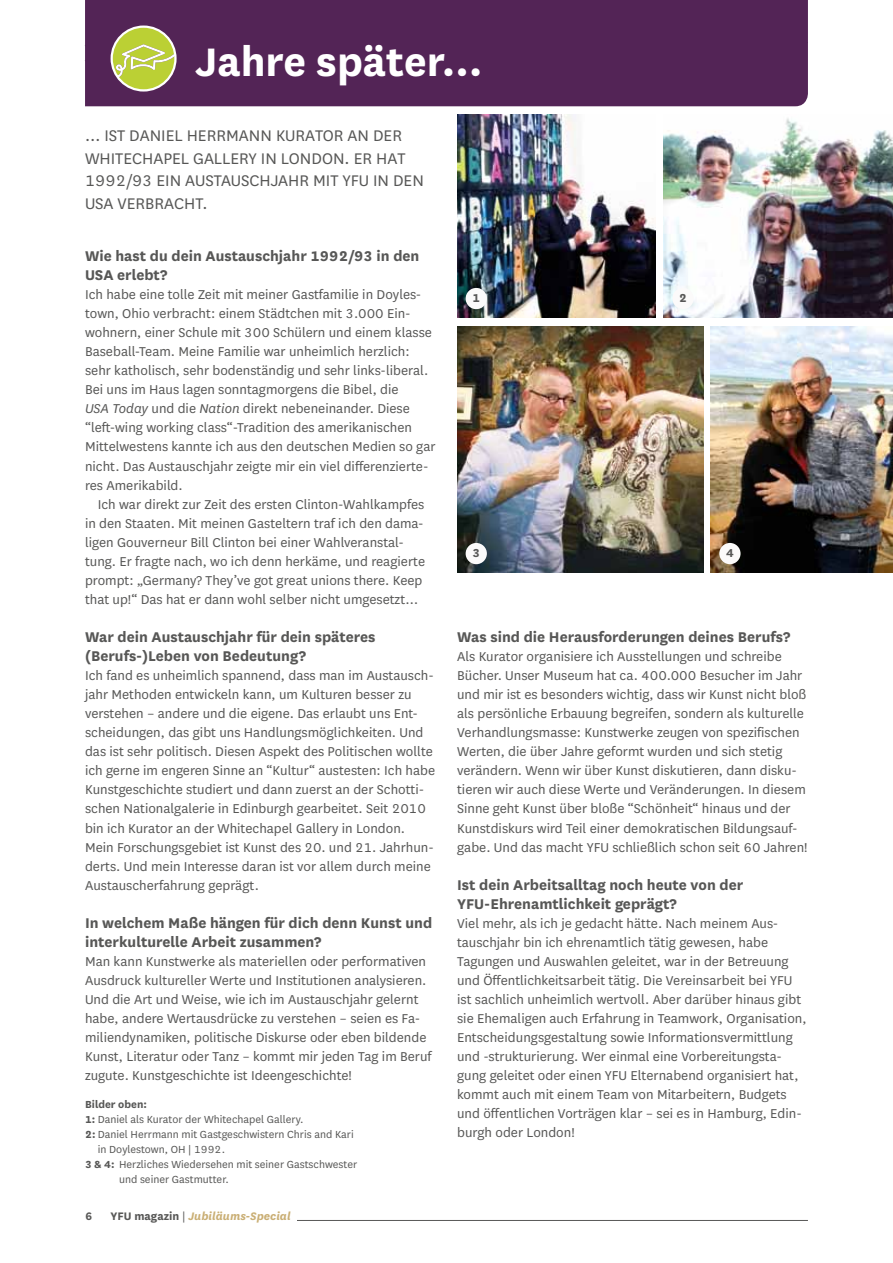
<style>
.page{position:relative;width:893px;height:1263px;background:#fff}
.page>*{position:absolute;margin:0;border:0;box-sizing:border-box;transform-origin:0 0}
.t1{font:700 46.5px "National";color:#fff}
.t2{font:18px "National";color:#575756}
.t3{font:700 16.5px/19px "National";color:#575756}
.t4{font:15px/19px "National";color:#575756}
.t5{font:700 13.5px "National";color:#575756}
.t6{font:italic 700 12.75px "National";color:#caaf75}
.t7{font:700 12.75px "National";color:#575756}
.t8{font:12px "National";color:#575756}
.t9{font:700 12px "National";color:#575756}
.s1{font-style:italic}
.s2{font-weight:700}
.s3{font-style:normal;color:#575756}
.s4{font-weight:400;font-style:normal;color:#575756}
</style>
<div class="page">
<hr style="left:85px;top:1220px;width:723px;height:1px;background:#575756">
<div style="left:85px;top:1211px;width:26px;height:13px;background:#fff"></div>
<div style="left:111px;top:1211px;width:186px;height:13px;background:#fff"></div>
<div style="left:85px;top:0;width:723px;height:106px;background:#532456"></div>
<svg style="left:112px;top:27px;width:63px;height:63px;background:#b4b95d"></svg>
<div style="left:111px;top:26px;width:66px;height:66px;border:2px solid #fff;border-radius:50%"></div>
<img style="left:711px;top:326px;width:182px;height:247px">
<img style="left:457px;top:326px;width:247px;height:247px">
<div style="left:466px;top:543px;width:21px;height:21px;background:#fbfafa;border-radius:50%"></div>
<div style="left:719px;top:543px;width:22px;height:21px;background:#fbfafa;border-radius:50%"></div>
<img style="left:457px;top:115px;width:198px;height:203px">
<div style="left:466px;top:288px;width:21px;height:21px;background:#fbfafa;border-radius:50%"></div>
<img style="left:664px;top:118px;width:229px;height:200px">
<div style="left:672px;top:288px;width:22px;height:21px;background:#fbfafa;border-radius:50%"></div>
<h1 class="t1" style="left:136px;top:29px;width:348px">Jahre später…</h1>
<p class="t2" style="left:85px;top:124px;width:65px">… ist Daniel</p>
<p class="t2" style="left:187px;top:124px;width:64px">Herrmann</p>
<p class="t2" style="left:276px;top:124px;width:20px">Kurator</p>
<p class="t2" style="left:348px;top:124px;width:36px">an der</p>
<p class="t2" style="left:85px;top:146px;width:25px">Whitechapel</p>
<p class="t2" style="left:193px;top:146px;width:21px">Gallery</p>
<p class="t2" style="left:261px;top:146px;width:40px">in London</p>
<p class="t2" style="left:345px;top:146px;width:42px">. Er hat</p>
<p class="t2" style="left:85px;top:169px;width:121px">1992/93 ein Austauschjahr</p>
<p class="t2" style="left:313px;top:169px;width:91px">mit YFU in den</p>
<p class="t2" style="left:85px;top:191px;width:43px">USA verbracht</p>
<p class="t2" style="left:203px;top:191px;width:7px">.</p>
<p class="t3" style="left:85px;top:245px;width:336px">Wie hast du dein Austauschjahr 1992/93 in den<br>USA erlebt?</p>
<p class="t4" style="left:85px;top:284px;width:352px">Ich habe eine tolle Zeit mit meiner Gastfamilie in Doyles&shy;town, Ohio verbracht: einem Städtchen mit 3.000 Ein&shy;wohnern, einer Schule mit 300 Schülern und einem klasse Baseball-Team. Meine Familie war unheimlich herzlich: sehr katholisch, sehr bodenständig und sehr links-liberal.<br>Bei uns im Haus lagen sonntagmorgens die Bibel, die<br><span class="s1">USA Today</span> und die <span class="s1">Nation</span> direkt nebeneinander. Diese “left-wing working class“-Tradition des amerikanischen<br>M ittelwestens kannte ich aus den deutschen Medien so gar nicht. Das Austauschjahr zeigte mir ein viel differenzierte&shy;res Amerikabild.</p>
<p class="t4" style="left:85px;top:494px;width:342px;text-indent:13px">Ich war direkt zur Zeit des ersten Clinton-Wahlkampfes in den Staaten. M it meinen Gasteltern traf ich den dama&shy;ligen Gouverneur Bill Clinton bei einer Wahlveranstal&shy;tung. Er fragte nach, wo ich denn herkäme, und reagierte prompt: „Germany? They’ve got great unions there. Keep that up!“ Das hat er dann wohl selber nicht umgesetzt…</p>
<p class="t3" style="left:85px;top:626px;width:292px">War dein Austauschjahr für dein späteres (Berufs-)Leben von Bedeutung?</p>
<p class="t4" style="left:85px;top:665px;width:352px">Ich fand es unheimlich spannend, dass man im Austausch&shy;jahr Methoden entwickeln kann, um Kulturen besser zu verstehen – andere und die eigene. Das erlaubt uns Ent&shy;scheidungen, das gibt uns Handlungsmöglichkeiten. Und das ist sehr politisch. Diesen Aspekt des Politischen wollte ich gerne im engeren Sinne an “Kultur“ austesten: Ich habe Kunstgeschichte studiert und dann zuerst an der Schotti&shy;schen Nationalgalerie in Edinburgh gearbeitet. Seit 2010 bin ich Kurator an der Whitechapel Gallery in London.<br>Mein Forschungsgebiet ist Kunst des 20. und 21. Jahrhun&shy;derts. Und mein Interesse daran ist vor allem durch meine Austauscherfahrung geprägt.</p>
<p class="t3" style="left:85px;top:912px;width:349px">In welchem Maße hängen für dich denn Kunst und interkulturelle Arbeit zusammen?</p>
<p class="t4" style="left:85px;top:951px;width:348px">Man kann Kunstwerke als materiellen oder performativen Ausdruck kultureller Werte und Institutionen analysieren.<br>Und die Art und Weise, wie ich im Austauschjahr gelernt habe, andere Wertausdrücke zu verstehen – seien es Fa&shy;miliendynamiken, politische Diskurse oder eben bildende Kunst, Literatur oder Tanz – kommt mir jeden Tag im Beruf zugute. Kunstgeschichte ist Ideengeschichte!</p>
<p class="t9" style="left:85px;top:1096px;width:63px">Bilder oben:</p>
<p class="t8" style="left:85px;top:1112px;width:220px"><span class="s2">1:</span> Daniel als Kurator der Whitechapel Gallery.</p>
<p class="t8" style="left:85px;top:1127px;width:270px"><span class="s2">2:</span> Daniel Herrmann mit Gastgeschwistern Chris and Kari</p>
<p class="t8" style="left:98px;top:1142px;width:129px">in Doylestown, OH | 1992.</p>
<p class="t8" style="left:85px;top:1157px;width:274px"><span class="s2">3 &amp; 4:</span> Herzliches Wiedersehen mit seiner Gastschwester</p>
<p class="t8" style="left:119px;top:1172px;width:111px">und seiner Gastmutter.</p>
<p class="t7" style="left:85px;top:1207px;width:9px">6</p>
<p class="t6" style="left:111px;top:1208px;width:182px"><span class="s3">YFU magazin</span> <span class="s4">|</span> Jubiläums-Special</p>
<p class="t5" style="left:472px;top:289px;width:9px">1</p>
<p class="t5" style="left:679px;top:289px;width:9px">2</p>
<p class="t5" style="left:472px;top:544px;width:9px">3</p>
<p class="t5" style="left:726px;top:544px;width:9px">4</p>
<p class="t3" style="left:457px;top:626px;width:335px">Was sind die Herausforderungen deines Berufs?</p>
<p class="t4" style="left:457px;top:646px;width:352px">Als Kurator organisiere ich Ausstellungen und schreibe Bücher. Unser M useum hat ca. 400.000 Besucher im Jahr und mir ist es besonders wichtig, dass wir Kunst nicht bloß als persönliche Erbauung begreifen, sondern als kulturelle Verhandlungsmasse: Kunstwerke zeugen von spezifischen Werten, die über Jahre geformt wurden und sich stetig verändern. Wenn wir über Kunst diskutieren, dann disku&shy;tieren wir auch diese Werte und Veränderungen. In diesem Sinne geht Kunst über bloße “Schönheit“ hinaus und der Kunstdiskurs wird Teil einer demokratischen Bildungsauf&shy;gabe. Und das macht YFU schließlich schon seit 60 Jahren!</p>
<p class="t3" style="left:457px;top:874px;width:288px">Ist dein Arbeitsalltag noch heute von der<br>YFU-Ehrenamtlichkeit geprägt?</p>
<p class="t4" style="left:457px;top:913px;width:351px">Viel mehr, als ich je gedacht hätte. Nach meinem Aus&shy;tauschjahr bin ich ehrenamtlich tätig gewesen, habe Tagungen und Auswahlen geleitet, war in der Betreuung und Öffentlichkeitsarbeit tätig. Die Vereinsarbeit bei YFU ist sachlich unheimlich wertvoll. Aber darüber hinaus gibt sie Ehemaligen auch Erfahrung in Teamwork, Organisation, Entscheidungsgestaltung sowie Informationsvermittlung und -strukturierung. Wer einmal eine Vorbereitungsta&shy;gung geleitet oder einen YFU Elternabend organisiert hat, kommt auch mit einem Team von M itarbeitern, Budgets und öffentlichen Vorträgen klar – sei es in Hamburg, Edin&shy;burgh oder London!</p>
</div>
